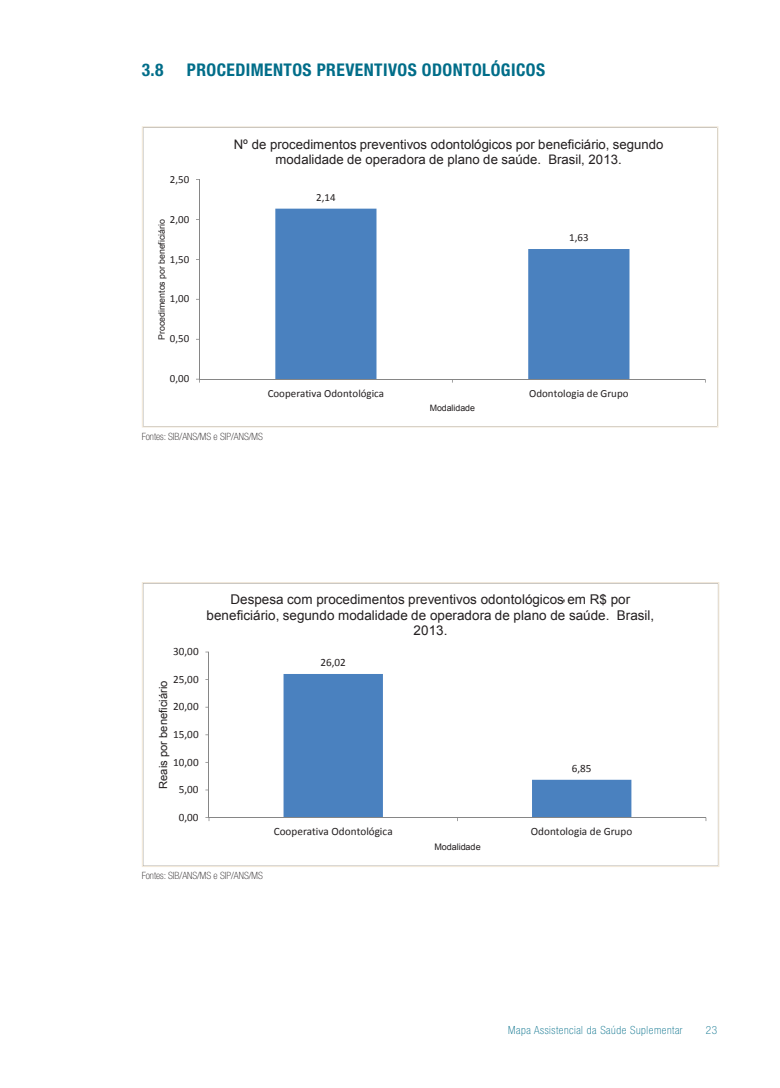
<style>
.page{position:relative;width:780px;height:1088px;background:#fff}
.page>*{position:absolute;margin:0;border:0;box-sizing:border-box;transform-origin:0 0}
.t1{font:700 condensed 17.5px "Helvetica Neue";letter-spacing:.025em;color:#006d89}
.t2{font:13.38px/15.5px "Arial";color:#231f20;text-align:center}
.t3{font:13.12px/15.1px "Arial";color:#231f20;text-align:center}
.t4{font:100 condensed 11.25px "Helvetica Neue";letter-spacing:.05em;color:#006d89}
.t5{font:11.12px "Calibri";letter-spacing:.005em;color:#231f20}
.t6{font:11.12px "Arial";letter-spacing:-.005em;color:#231f20}
.t7{font:10.88px "Calibri";color:#231f20}
.t8{font:100 condensed 10px "Helvetica Neue";color:#231f20}
.t9{font:700 condensed 10px "Helvetica Neue";color:#231f20}
.t10{font:9px "Arial";color:#231f20}
.t11{font:8.75px "Arial";color:#231f20}
</style>
<div class="page">
<svg style="left:196px;top:179px;width:510px;height:204px"></svg>
<div style="left:142px;top:126px;width:576px;height:301px;border:1px solid #f2e9da"></div>
<svg style="left:205px;top:651px;width:502px;height:170px"></svg>
<div style="left:142px;top:582px;width:577px;height:285px;border:1px solid #f2e9da"></div>
<h1 class="t1" style="left:142px;top:59px;width:23px">3.8</h1>
<h1 class="t1" style="left:187px;top:59px;width:360px">PROCEDIMENTOS PREVENTIVOS ODONTOLÓGICOS</h1>
<p class="t7" style="left:170px;top:172px;width:21px">2,50</p>
<p class="t7" style="left:170px;top:212px;width:21px">2,00</p>
<p class="t11" style="left:156px;top:340px;width:122px;rotate:-90deg">Procedimentos por beneficiário</p>
<p class="t7" style="left:170px;top:252px;width:21px">1,50</p>
<p class="t7" style="left:170px;top:292px;width:21px">1,00</p>
<p class="t7" style="left:170px;top:332px;width:21px">0,50</p>
<p class="t7" style="left:170px;top:372px;width:21px">0,00</p>
<p class="t3" style="left:234px;top:137px;width:431px">Nº de procedimentos preventivos odontológicos por beneficiário, segundo modalidade de operadora de plano de saúde. Brasil, 2013.</p>
<p class="t7" style="left:316px;top:190px;width:21px">2,14</p>
<p class="t7" style="left:569px;top:231px;width:21px">1,63</p>
<p class="t7" style="left:268px;top:386px;width:118px">Cooperativa Odontológica</p>
<p class="t7" style="left:529px;top:386px;width:101px">Odontologia de Grupo</p>
<p class="t11" style="left:429px;top:402px;width:47px">Modalidade</p>
<p class="t8" style="left:142px;top:430px;width:122px">Fontes: SIB/ANS/MS e SIP/ANS/MS</p>
<p class="t5" style="left:173px;top:644px;width:27px">30,00</p>
<p class="t5" style="left:173px;top:672px;width:27px">25,00</p>
<p class="t6" style="left:156px;top:789px;width:109px;rotate:-90deg">Reais por beneficiário</p>
<p class="t5" style="left:173px;top:700px;width:27px">20,00</p>
<p class="t5" style="left:173px;top:727px;width:27px">15,00</p>
<p class="t5" style="left:173px;top:755px;width:27px">10,00</p>
<p class="t5" style="left:179px;top:782px;width:21px">5,00</p>
<p class="t5" style="left:179px;top:810px;width:21px">0,00</p>
<p class="t2" style="left:206px;top:592px;width:449px">Despesa com procedimentos preventivos odontológicos em R$ por beneficiário, segundo modalidade de operadora de plano de saúde. Brasil,<br>2013.</p>
<p class="t9" style="left:563px;top:592px;width:4px">,</p>
<p class="t5" style="left:320px;top:655px;width:27px">26,02</p>
<p class="t5" style="left:571px;top:761px;width:21px">6,85</p>
<p class="t5" style="left:274px;top:824px;width:120px">Cooperativa Odontológica</p>
<p class="t5" style="left:531px;top:824px;width:103px">Odontologia de Grupo</p>
<p class="t10" style="left:434px;top:841px;width:48px">Modalidade</p>
<p class="t8" style="left:142px;top:870px;width:122px">Fontes: SIB/ANS/MS e SIP/ANS/MS</p>
<p class="t4" style="left:508px;top:1024px;width:176px">Mapa Assistencial da Saúde Suplementar</p>
<p class="t4" style="left:705px;top:1024px;width:13px">23</p>
</div>
